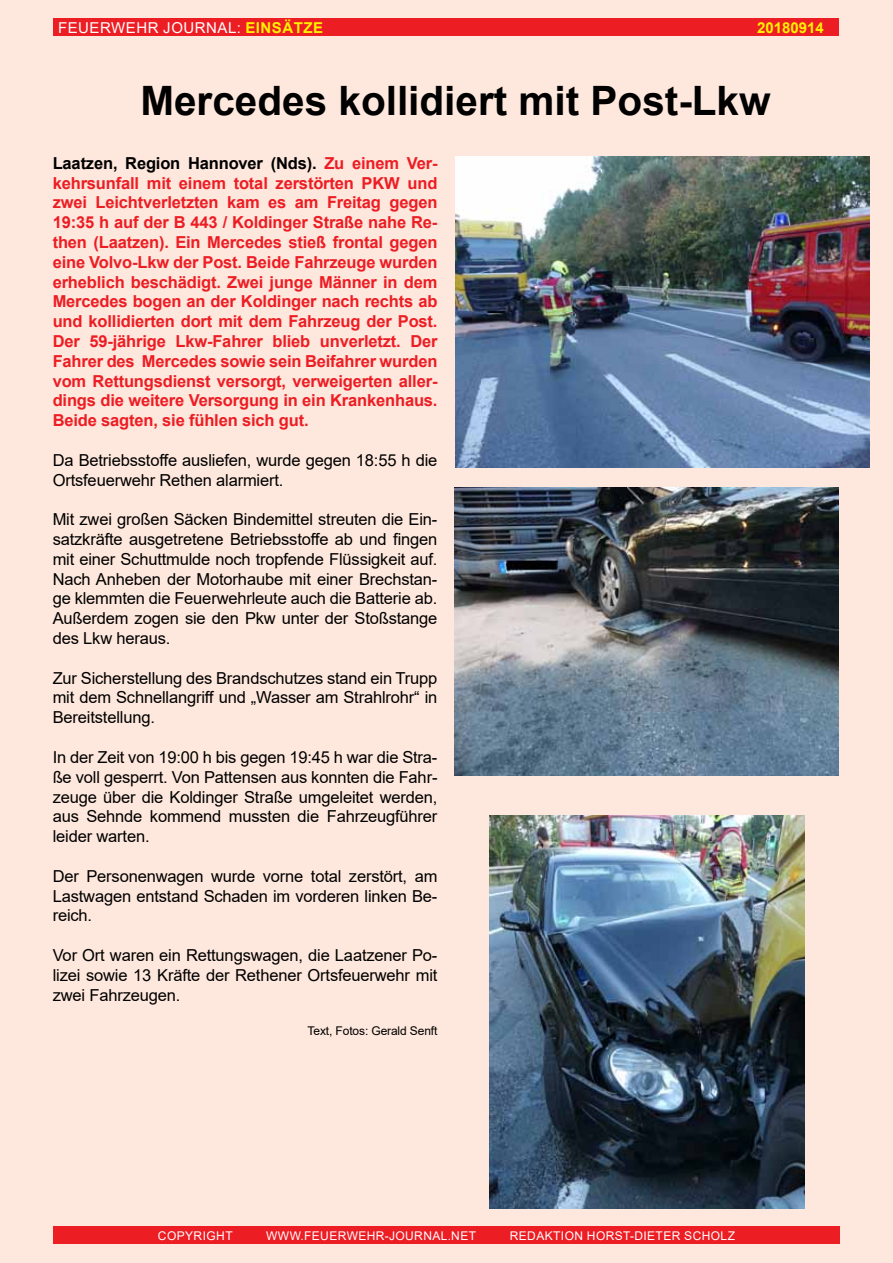
<style>
.page{position:relative;width:893px;height:1263px;background:#fee7dc}
.page>*{position:absolute;margin:0;border:0;box-sizing:border-box;transform-origin:0 0}
.t1{font:700 40.5px "Arial";color:#000}
.t2{font:16.5px/19.8px "Arial";letter-spacing:-.01em;color:#000;text-align:justify}
.t3{font:700 16.5px/19.8px "Arial";letter-spacing:-.01em;color:#ed1d24;text-align:justify}
.t4{font:15px "Arial";letter-spacing:.035em;color:#fff}
.t5{font:700 15px "Arial";color:#fff200}
.t6{font:12px "Arial";letter-spacing:.035em;color:#fff}
.t7{font:12px "Arial";letter-spacing:-.01em;color:#000}
.s1{font-weight:700;color:#fff200}
.s2{color:#000}
</style>
<div class="page">
<div style="left:53px;top:1226px;width:787px;height:18px;background:#ed1d24"></div>
<div style="left:54px;top:18px;width:785px;height:18px;background:#ed1d24"></div>
<img style="left:455px;top:157px;width:415px;height:310px">
<img style="left:455px;top:487px;width:384px;height:288px">
<img style="left:489px;top:815px;width:316px;height:394px">
<p class="t4" style="left:58px;top:17px;width:265px">Feuerwehr Journal: <span class="s1">Einsätze</span></p>
<p class="t5" style="left:757px;top:17px;width:68px">20180914</p>
<h1 class="t1" style="left:140px;top:72px;width:632px">Mercedes kollidiert mit Post-Lkw</h1>
<p class="t3" style="left:53px;top:153px;width:386px"><span class="s2">Laatzen, Region Hannover (Nds).</span> Zu einem Ver&shy;kehrsunfall mit einem total zerstörten PKW und zwei Leichtverletzten kam es am Freitag gegen 19:35 h auf der B 443 / Koldinger Straße nahe Re&shy;then (Laatzen). Ein Mercedes stieß frontal gegen eine Volvo-Lkw der Post. Beide Fahrzeuge wurden erheblich beschädigt. Zwei junge Männer in dem Mercedes bogen an der Koldinger nach rechts ab und kollidierten dort mit dem Fahrzeug der Post.<br>Der 59-jährige Lkw-Fahrer blieb unverletzt. Der Fahrer des Mercedes sowie sein Beifahrer wurden vom Rettungsdienst versorgt, verweigerten aller&shy;dings die weitere Versorgung in ein Krankenhaus.<br>Beide sagten, sie fühlen sich gut.</p>
<p class="t2" style="left:53px;top:450px;width:386px">Da Betriebsstoffe ausliefen, wurde gegen 18:55 h die<br>Ortsfeuerwehr Rethen alarmiert.</p>
<p class="t2" style="left:53px;top:509px;width:386px">Mit zwei großen Säcken Bindemittel streuten die Ein&shy;satzkräfte ausgetretene Betriebsstoffe ab und fingen mit einer Schuttmulde noch tropfende Flüssigkeit auf.<br>Nach Anheben der Motorhaube mit einer Brechstan&shy;ge klemmten die Feuerwehrleute auch die Batterie ab.<br>Außerdem zogen sie den Pkw unter der Stoßstange des Lkw heraus.</p>
<p class="t2" style="left:53px;top:668px;width:386px">Zur Sicherstellung des Brandschutzes stand ein Trupp mit dem Schnellangriff und „Wasser am Strahlrohr“ in Bereitstellung.</p>
<p class="t2" style="left:53px;top:747px;width:386px">In der Zeit von 19:00 h bis gegen 19:45 h war die Stra&shy;ße voll gesperrt. Von Pattensen aus konnten die Fahr&shy;zeuge über die Koldinger Straße umgeleitet werden, aus Sehnde kommend mussten die Fahrzeugführer leider warten.</p>
<p class="t2" style="left:53px;top:866px;width:386px">Der Personenwagen wurde vorne total zerstört, am Lastwagen entstand Schaden im vorderen linken Be&shy;reich.</p>
<p class="t2" style="left:53px;top:945px;width:386px">Vor Ort waren ein Rettungswagen, die Laatzener Po&shy;lizei sowie 13 Kräfte der Rethener Ortsfeuerwehr mit zwei Fahrzeugen.</p>
<p class="t7" style="left:308px;top:1022px;width:131px">Text, Fotos: Gerald Senft</p>
<p class="t6" style="left:158px;top:1227px;width:76px">Copyright</p>
<p class="t6" style="left:266px;top:1227px;width:211px">www.feuerwehr-journal.net</p>
<p class="t6" style="left:510px;top:1227px;width:227px">Redaktion Horst-Dieter Scholz</p>
</div>
